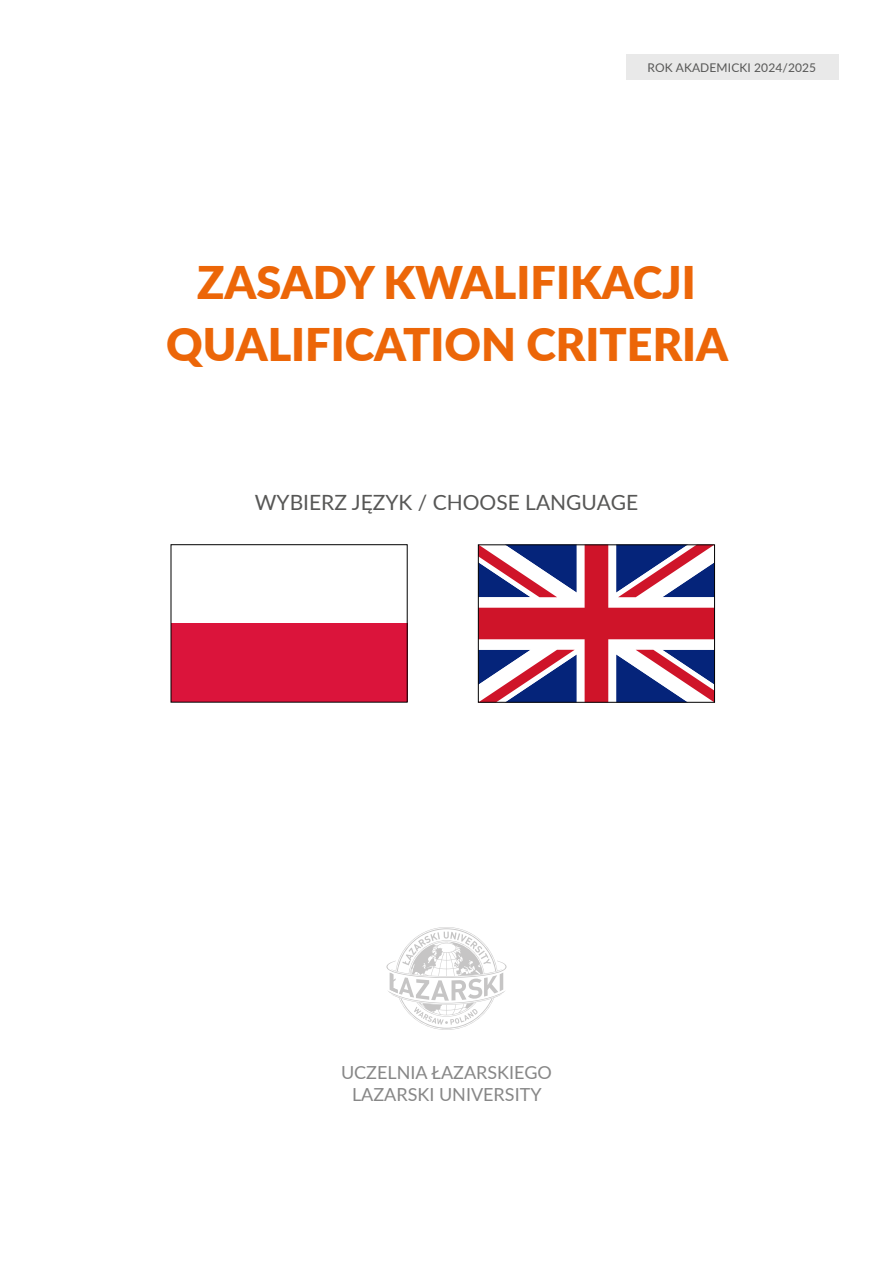
<style>
.page{position:relative;width:893px;height:1263px;background:#fff}
.page>*{position:absolute;margin:0;border:0;box-sizing:border-box;transform-origin:0 0}
.t1{font:900 45px/62.6px "Lato";color:#ec6608;text-align:center}
.t2{font:21px "Lato";color:#575756}
.t3{font:18px/21.6px "Lato";color:#878787;text-align:center}
.t4{font:12px "Lato";letter-spacing:.01em;color:#575756}
</style>
<div class="page">
<div style="left:626px;top:54px;width:213px;height:26px;background:#e9e9e9"></div>
<svg style="left:478px;top:544px;width:237px;height:156px"></svg>
<div style="left:478px;top:545px;width:237px;height:157px;border:1px solid #000"></div>
<div style="left:171px;top:623px;width:236px;height:79px;background:#db143b"></div>
<div style="left:171px;top:544px;width:236px;height:158px;border:1px solid #000"></div>
<svg style="left:386px;top:927px;width:120px;height:103px"></svg>
<p class="t4" style="left:648px;top:59px;width:170px">ROK AKADEMICKI 2024/2025</p>
<p class="t1" style="left:166px;top:249px;width:564px">ZASADY KWALIFIKACJI<br>QUALIFICATION CRITERIA</p>
<p class="t2" style="left:255px;top:487px;width:385px">WYBIERZ JĘZYK / CHOOSE LANGUAGE</p>
<p class="t3" style="left:341px;top:1061px;width:212px">UCZELNIA ŁAZARSKIEGO<br>LAZARSKI UNIVERSITY</p>
</div>
